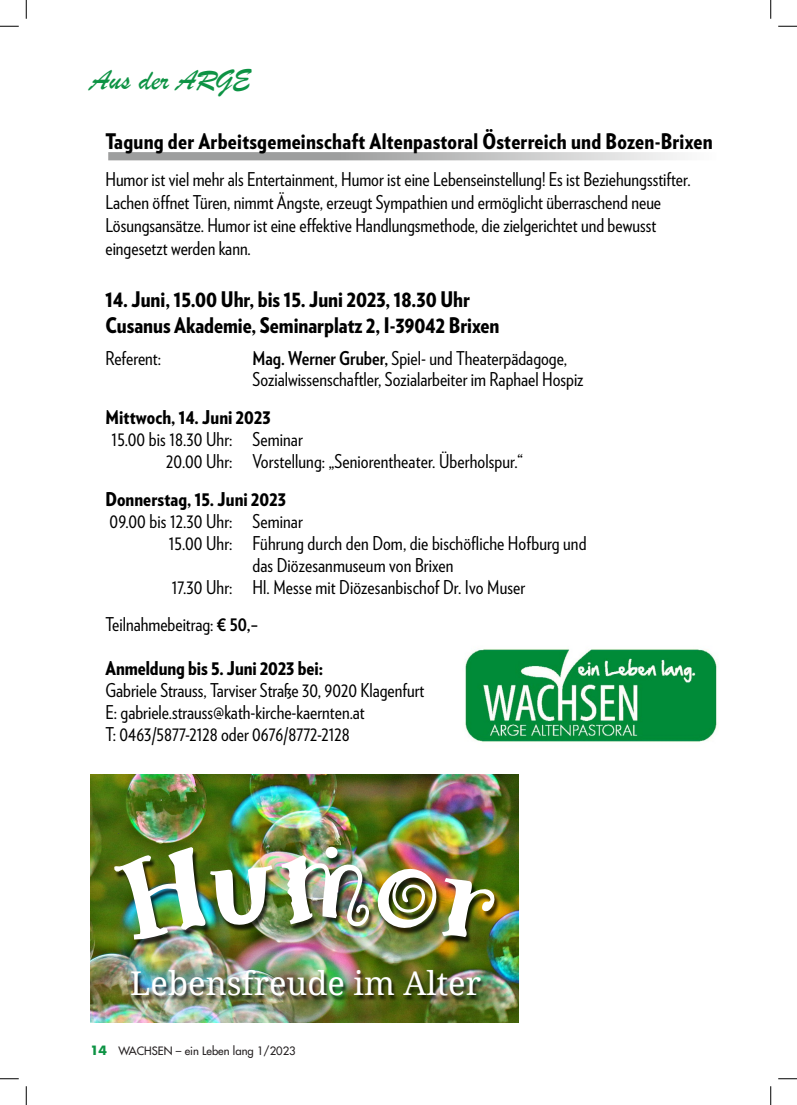
<style>
.page{position:relative;width:797px;height:1105px;background:#fff}
.page>*{position:absolute;margin:0;border:0;box-sizing:border-box;transform-origin:0 0}
.t1{font:32.75px "Droid Serif";color:#fff}
.t2{font:30px "Brush Script";color:#0d9344}
.t3{font:900 21.5px/25.9px "Verlag Condensed";letter-spacing:.005em;color:#000}
.t4{font:19px/21.9px "Verlag Condensed";color:#000}
.t5{font:900 19px "Verlag Condensed";letter-spacing:.005em;color:#000}
.t6{font:500 11.25px "Futura Std";color:#231f20}
.s1{font-weight:700}
.s2{font-weight:900}
.s3{font-weight:700;font-size:12.5px;color:#0d9344}
.s4{font-style:inherit}
</style>
<div class="page">
<img style="left:90px;top:774px;width:428px;height:248px">
<div style="left:114px;top:848px;width:386px;height:99px;background:#000;opacity:.75"></div>
<div style="left:130px;top:970px;width:355px;height:31px;background:#000;opacity:.75"></div>
<svg style="left:108px;top:152px;width:572px;height:8px"></svg>
<img style="left:465px;top:649px;width:252px;height:94px">
<svg style="left:0;top:25px;width:19px;height:2px"></svg>
<svg style="left:778px;top:25px;width:19px;height:2px"></svg>
<svg style="left:0;top:1078px;width:19px;height:1px"></svg>
<svg style="left:778px;top:1078px;width:19px;height:1px"></svg>
<svg style="left:25px;top:0;width:2px;height:19px"></svg>
<svg style="left:25px;top:1086px;width:2px;height:19px"></svg>
<svg style="left:770px;top:0;width:1px;height:19px"></svg>
<svg style="left:770px;top:1086px;width:1px;height:19px"></svg>
<img style="left:113px;top:846px;width:384px;height:99px">
<p class="t2" style="left:90px;top:62px;width:162px">Aus der ARGE</p>
<h2 class="t2" style="left:90px;top:63px;width:67px">Thema</h2>
<p class="t3" style="left:105px;top:128px;width:608px">Tagung der Arbeitsgemeinschaft Altenpastoral Österreich und Bozen-Brixen</p>
<p class="t4" style="left:105px;top:167px;width:586px;line-height:22.9px">Humor ist viel mehr als Entertainment, Humor ist eine Lebenseinstellung! Es ist Beziehungsstifter.<br>Lachen öffnet Türen, nimmt Ängste, erzeugt Sympathien und ermöglicht überraschend neue Lösungsansätze. Humor ist eine effektive Handlungsmethode, die zielgerichtet und bewusst eingesetzt werden kann.</p>
<p class="t3" style="left:105px;top:285px;width:395px">14. Juni, 15.00 Uhr, bis 15. Juni 2023, 18.30 Uhr<br>Cusanus Akademie, Seminarplatz 2, I-39042 Brixen</p>
<p class="t4" style="left:105px;top:346px;width:57px">Referent:</p>
<p class="t4" style="left:252px;top:346px;width:332px"><span class="s1">Mag. Werner Gruber,</span> Spiel- und Theaterpädagoge,<br>Sozialwissenschaftler, Sozialarbeiter im Raphael Hospiz</p>
<p class="t5" style="left:105px;top:403px;width:167px">Mittwoch, 14. Juni 2023</p>
<p class="t4" style="left:111px;top:428px;width:193px">15.00 bis 18.30 Uhr: Seminar</p>
<p class="t4" style="left:166px;top:449px;width:358px">20.00 Uhr: Vorstellung: „Seniorentheater. Überholspur.“</p>
<p class="t5" style="left:105px;top:484px;width:182px">Donnerstag, 15. Juni 2023</p>
<p class="t4" style="left:110px;top:509px;width:195px">09.00 bis 12.30 Uhr: Seminar</p>
<p class="t4" style="left:169px;top:531px;width:419px">15.00 Uhr: Führung durch den Dom, die bischöfliche Hofburg und</p>
<p class="t4" style="left:252px;top:553px;width:203px">das Diözesanmuseum von Brixen</p>
<p class="t4" style="left:172px;top:575px;width:355px">17.30 Uhr: Hl. Messe mit Diözesanbischof Dr. Ivo Muser</p>
<p class="t4" style="left:105px;top:613px;width:154px">Teilnahmebeitrag: <span class="s1">€ 50,–</span></p>
<p class="t4" style="left:105px;top:657px;width:320px"><span class="s2">Anmeldung bis 5. Juni 2023 bei:<br></span>Gabriele Strauss, Tarviser Straße 30, 9020 Klagenfurt E: gabriele.strauss@kath-kirche-kaernten.at<br>T: 0463/5877-2128 oder 0676/8772-2128</p>
<p class="t1" style="left:130px;top:964px;width:352px">Lebensfreude im Alter</p>
<p class="t6" style="left:90px;top:1043px;width:207px"><span class="s3">14</span> WACHSEN – ein Leben lang <span class="s4">1/2023</span></p>
</div>
